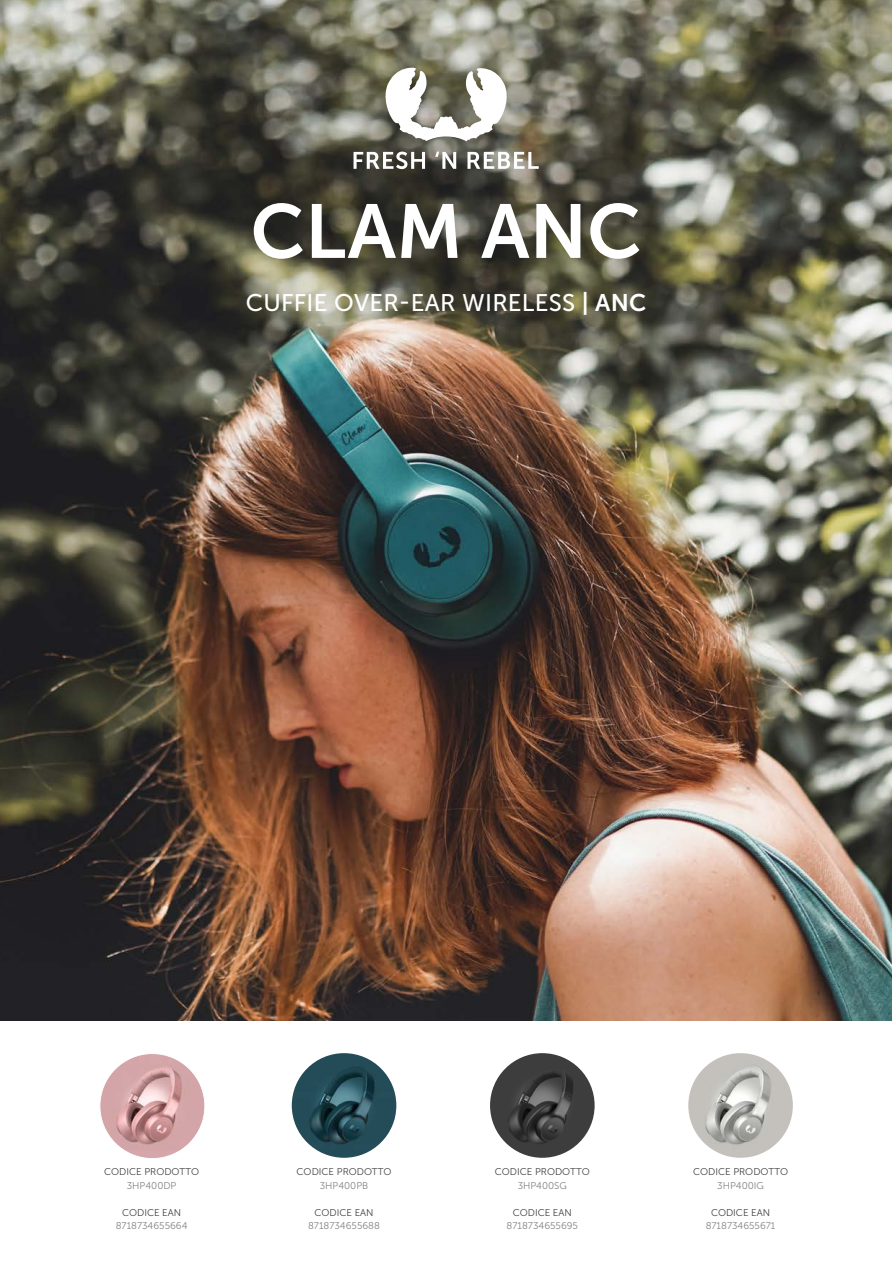
<style>
.page{position:relative;width:892px;height:1264px;background:#fff}
.page>*{position:absolute;margin:0;border:0;box-sizing:border-box;transform-origin:0 0}
.t1{font:75.9px "Museo Sans 700";color:#fff}
.t2{font:24px "Museo Sans 500";letter-spacing:.01em;color:#fff}
.t3{font:9.75px "Museo Sans 300";color:#3e3e3f}
.t4{font:9.75px "Museo Sans 300";color:#808285}
.s1{font-family:"Museo Sans 700"}
</style>
<div class="page">
<img style="left:0;top:0;width:892px;height:1020px">
<svg style="left:385px;top:68px;width:122px;height:73px"></svg>
<svg style="left:354px;top:152px;width:71px;height:17px"></svg>
<svg style="left:435px;top:152px;width:21px;height:17px"></svg>
<svg style="left:467px;top:152px;width:72px;height:17px"></svg>
<img style="left:490px;top:1053px;width:105px;height:104px;border-radius:52px">
<img style="left:292px;top:1053px;width:104px;height:104px;border-radius:52px">
<img style="left:688px;top:1053px;width:105px;height:104px;border-radius:52px">
<img style="left:100px;top:1053px;width:105px;height:105px;border-radius:52px">
<p class="t1" style="left:251px;top:189px;width:392px">CLAM ANC</p>
<p class="t2" style="left:246px;top:289px;width:402px">CUFFIE OVER-EAR WIRELESS <span class="s1">| ANC</span></p>
<p class="t3" style="left:104px;top:1166px;width:96px">CODICE PRODOTTO</p>
<p class="t4" style="left:127px;top:1179px;width:51px">3HP400DP</p>
<p class="t3" style="left:122px;top:1206px;width:61px">CODICE EAN</p>
<p class="t4" style="left:116px;top:1220px;width:73px">8718734655664</p>
<p class="t3" style="left:297px;top:1166px;width:96px">CODICE PRODOTTO</p>
<p class="t4" style="left:320px;top:1179px;width:50px">3HP400PB</p>
<p class="t3" style="left:314px;top:1206px;width:61px">CODICE EAN</p>
<p class="t4" style="left:308px;top:1220px;width:73px">8718734655688</p>
<p class="t3" style="left:495px;top:1166px;width:96px">CODICE PRODOTTO</p>
<p class="t4" style="left:518px;top:1179px;width:51px">3HP400SG</p>
<p class="t3" style="left:513px;top:1206px;width:61px">CODICE EAN</p>
<p class="t4" style="left:507px;top:1220px;width:73px">8718734655695</p>
<p class="t3" style="left:693px;top:1166px;width:96px">CODICE PRODOTTO</p>
<p class="t4" style="left:717px;top:1179px;width:48px">3HP400IG</p>
<p class="t3" style="left:711px;top:1206px;width:61px">CODICE EAN</p>
<p class="t4" style="left:706px;top:1220px;width:71px">8718734655671</p>
</div>
